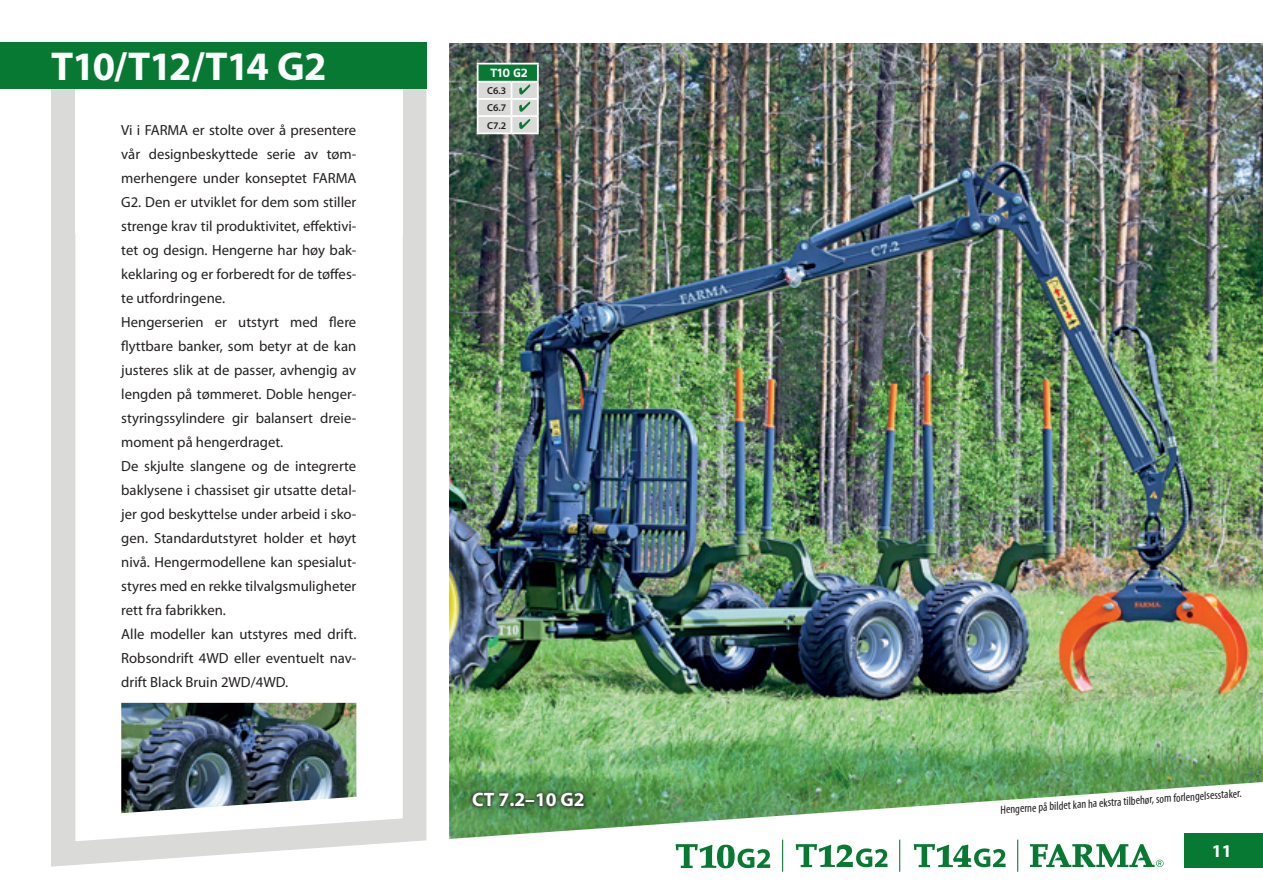
<style>
.page{position:relative;width:1263px;height:893px;background:#fff}
.page>*{position:absolute;margin:0;border:0;box-sizing:border-box;transform-origin:0 0}
.t1{font:700 40.5px "Myriad Pro";letter-spacing:-.02em;color:#fff}
.t2{font:700 19.5px "Myriad Pro";color:#fff}
.t3{font:700 18px "Myriad Pro";color:#fff}
.t4{font:14.7px/24px "Myriad Pro";color:#231f20}
.t5{font:700 12.75px "Accord Alternate W00 Xtra";color:#fff}
.t6{font:condensed 12px "Myriad Pro";color:#231f20}
.t7{font:600 10.2px/17.2px "Myriad Pro";color:#231f20;text-align:justify}
</style>
<div class="page">
<img style="left:449px;top:43px;width:814px;height:796px">
<svg style="left:51px;top:89px;width:375px;height:778px;background:#dedfdc"></svg>
<div style="left:75px;top:71px;width:328px;height:163px;background:#fff"></div>
<svg style="left:75px;top:234px;width:328px;height:607px"></svg>
<div style="left:1180px;top:829px;width:83px;height:43px;background:#fff"></div>
<div style="left:1184px;top:833px;width:79px;height:35px;background:#077933"></div>
<div style="left:0;top:43px;width:426px;height:46px;background:#077933"></div>
<hr style="left:1017px;top:840px;width:1px;height:32px;background:#077933">
<svg style="left:1030px;top:844px;width:133px;height:23px"></svg>
<hr style="left:782px;top:840px;width:1px;height:32px;background:#077933">
<svg style="left:914px;top:844px;width:91px;height:23px"></svg>
<svg style="left:796px;top:844px;width:91px;height:23px"></svg>
<hr style="left:899px;top:840px;width:1px;height:32px;background:#077933">
<svg style="left:676px;top:844px;width:94px;height:24px"></svg>
<div style="left:468px;top:789px;width:120px;height:22px;background:#231f20;opacity:.75"></div>
<hr style="left:477px;top:63px;width:34px;height:2px;background:#fff">
<hr style="left:511px;top:63px;width:28px;height:2px;background:#fff">
<hr style="left:477px;top:132px;width:34px;height:2px;background:#fff">
<hr style="left:511px;top:132px;width:28px;height:2px;background:#fff">
<svg style="left:477px;top:65px;width:62px;height:68px;background:#aac7b4"></svg>
<img style="left:121px;top:703px;width:235px;height:110px">
<h1 class="t1" style="left:51px;top:39px;width:277px">T10/T12/T14 G2</h1>
<p class="t4" style="left:121px;top:118px;width:237px">Vi i FARMA er stolte over å presentere vår designbeskyttede serie av tøm&shy;merhengere under konseptet FARMA G2. Den er utviklet for dem som stiller strenge krav til produktivitet, effektivi&shy;tet og design. Hengerne har høy bak&shy;keklaring og er forberedt for de tøffes&shy;te utfordringene.<br>Hengerserien er utstyrt med flere flyttbare banker, som betyr at de kan justeres slik at de passer, avhengig av lengden på tømmeret. Doble henger&shy;styringssylindere gir balansert dreie&shy;moment på hengerdraget.<br>De skjulte slangene og de integrerte baklysene i chassiset gir utsatte detal&shy;jer god beskyttelse under arbeid i sko&shy;gen. Standardutstyret holder et høyt nivå. Hengermodellene kan spesialut&shy;styres med en rekke tilvalgsmuligheter rett fra fabrikken.<br>Alle modeller kan utstyres med drift.<br>Robsondrift 4WD eller eventuelt nav&shy;drift Black Bruin 2WD/4WD.</p>
<p class="t5" style="left:490px;top:65px;width:39px">T10 G2</p>
<p class="t7" style="left:487px;top:82px;width:21px">C6.3<br>C6.7<br>C7.2</p>
<h2 class="t2" style="left:472px;top:787px;width:114px">CT 7.2–10 G2</h2>
<p class="t6" style="left:1000px;top:803px;width:243px;rotate:-4deg">Hengerne på bildet kan ha ekstra tilbehør, som forlengelsesstaker.</p>
<p class="t3" style="left:1212px;top:839px;width:21px">11</p>
</div>
